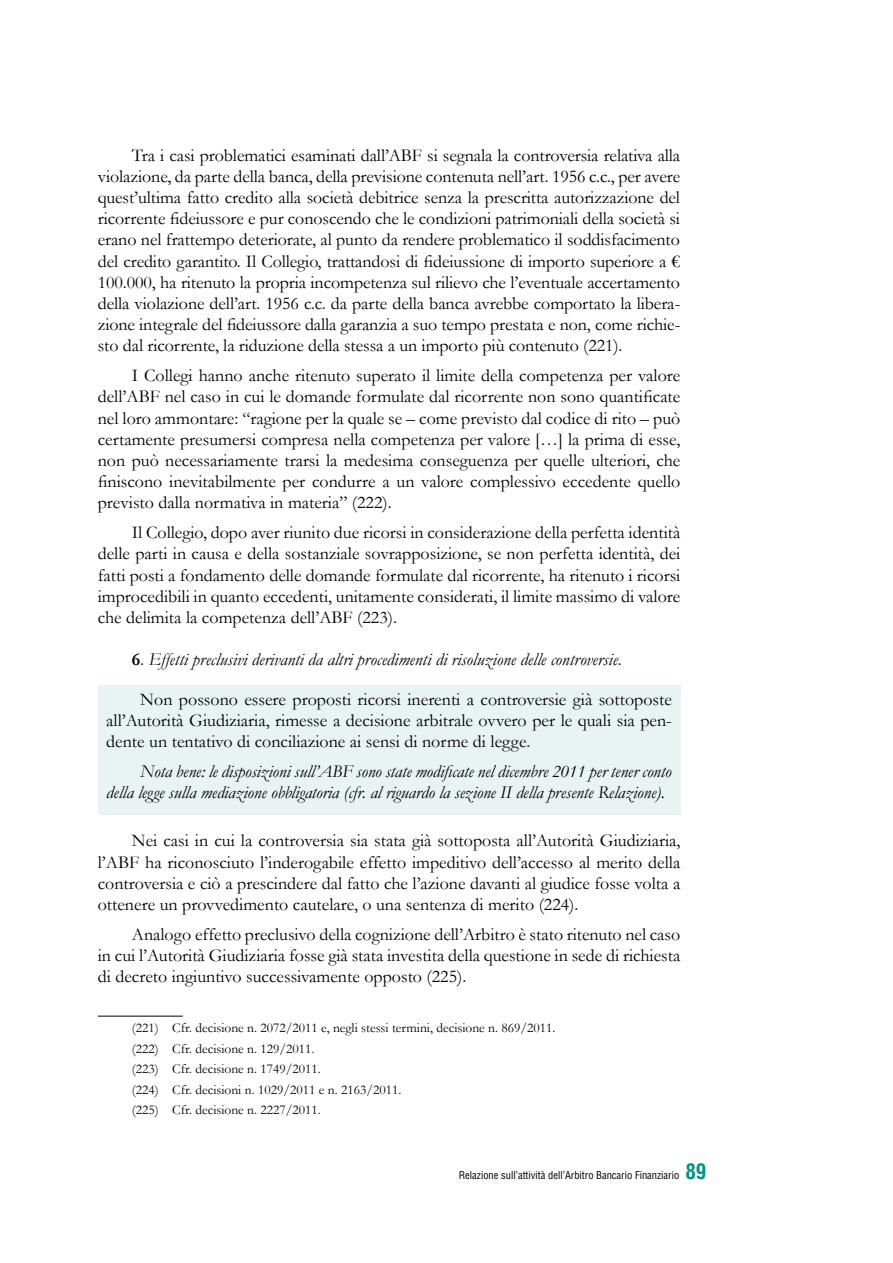
<style>
.page{position:relative;width:893px;height:1263px;background:#fff}
.page>*{position:absolute;margin:0;border:0;box-sizing:border-box;transform-origin:0 0}
.t1{font:18px/21.1px "Garamond";color:#000;text-align:justify}
.t2{font:italic 18px/21px "Garamond";letter-spacing:-.005em;color:#000}
.t3{font:13.5px/20.4px "Garamond";color:#000}
.t4{font:condensed 10.5px "Helvetica LT Std";color:#000}
.s1{font-weight:700;font-style:normal}
.s2{font-style:normal}
.s3{font-weight:700;font-size:21px;color:#009685}
</style>
<div class="page">
<div style="left:98px;top:685px;width:582px;height:130px;background:#e9f4f2"></div>
<hr style="left:98px;top:1016px;width:85px;height:1px;background:#000">
<p class="t1" style="left:98px;top:144px;width:584px;text-indent:34px">Tra i casi problematici esaminati dall’ABF si segnala la controversia relativa alla violazione, da parte della banca, della previsione contenuta nell’art. 1956 c.c., per avere quest’ultima fatto credito alla società debitrice senza la prescritta autorizzazione del ricorrente fideiussore e pur conoscendo che le condizioni patrimoniali della società si erano nel frattempo deteriorate, al punto da rendere problematico il soddisfacimento del credito garantito. Il Collegio, trattandosi di fideiussione di importo superiore a € 100.000, ha ritenuto la propria incompetenza sul rilievo che l’eventuale accertamento della violazione dell’art. 1956 c.c. da parte della banca avrebbe comportato la libera&shy;zione integrale del fideiussore dalla garanzia a suo tempo prestata e non, come richie&shy;sto dal ricorrente, la riduzione della stessa a un importo più contenuto (221).</p>
<p class="t1" style="left:98px;top:364px;width:584px;text-indent:34px">I Collegi hanno anche ritenuto superato il limite della competenza per valore dell’ABF nel caso in cui le domande formulate dal ricorrente non sono quantificate nel loro ammontare: “ragione per la quale se – come previsto dal codice di rito – può certamente presumersi compresa nella competenza per valore […] la prima di esse, non può necessariamente trarsi la medesima conseguenza per quelle ulteriori, che finiscono inevitabilmente per condurre a un valore complessivo eccedente quello previsto dalla normativa in materia” (222).</p>
<p class="t1" style="left:98px;top:521px;width:584px;text-indent:34px">Il Collegio, dopo aver riunito due ricorsi in considerazione della perfetta identità delle parti in causa e della sostanziale sovrapposizione, se non perfetta identità, dei fatti posti a fondamento delle domande formulate dal ricorrente, ha ritenuto i ricorsi improcedibili in quanto eccedenti, unitamente considerati, il limite massimo di valore che delimita la competenza dell’ABF (223).</p>
<p class="t2" style="left:132px;top:649px;width:491px"><span class="s1">6</span><span class="s2">.</span> Effetti preclusivi derivanti da altri procedimenti di risoluzione delle controversie<span class="s2">.</span></p>
<p class="t1" style="left:106px;top:688px;width:567px;text-indent:34px">Non possono essere proposti ricorsi inerenti a controversie già sottoposte all’Autorità Giudiziaria, rimesse a decisione arbitrale ovvero per le quali sia pen&shy;dente un tentativo di conciliazione ai sensi di norme di legge.</p>
<p class="t2" style="left:106px;top:760px;width:567px;text-indent:34px">Nota bene: le disposizioni sull’ABF sono state modificate nel dicembre 2011 per tener conto della legge sulla mediazione obbligatoria (cfr. al riguardo la sezione II della presente Relazione).</p>
<p class="t1" style="left:98px;top:830px;width:584px;text-indent:34px">Nei casi in cui la controversia sia stata già sottoposta all’Autorità Giudiziaria, l’ABF ha riconosciuto l’inderogabile effetto impeditivo dell’accesso al merito della controversia e ciò a prescindere dal fatto che l’azione davanti al giudice fosse volta a ottenere un provvedimento cautelare, o una sentenza di merito (224).</p>
<p class="t1" style="left:98px;top:923px;width:584px;text-indent:34px">Analogo effetto preclusivo della cognizione dell’Arbitro è stato ritenuto nel caso in cui l’Autorità Giudiziaria fosse già stata investita della questione in sede di richiesta di decreto ingiuntivo successivamente opposto (225).</p>
<p class="t3" style="left:132px;top:1017px;width:425px">(221) Cfr. decisione n. 2072/2011 e, negli stessi termini, decisione n. 869/2011. (222) Cfr. decisione n. 129/2011.<br>(223) Cfr. decisione n. 1749/2011.<br>(224) Cfr. decisioni n. 1029/2011 e n. 2163/2011.<br>(225) Cfr. decisione n. 2227/2011.</p>
<p class="t4" style="left:459px;top:1168px;width:249px">Relazione sull’attività dell’Arbitro Bancario Finanziario <span class="s3">89</span></p>
</div>
